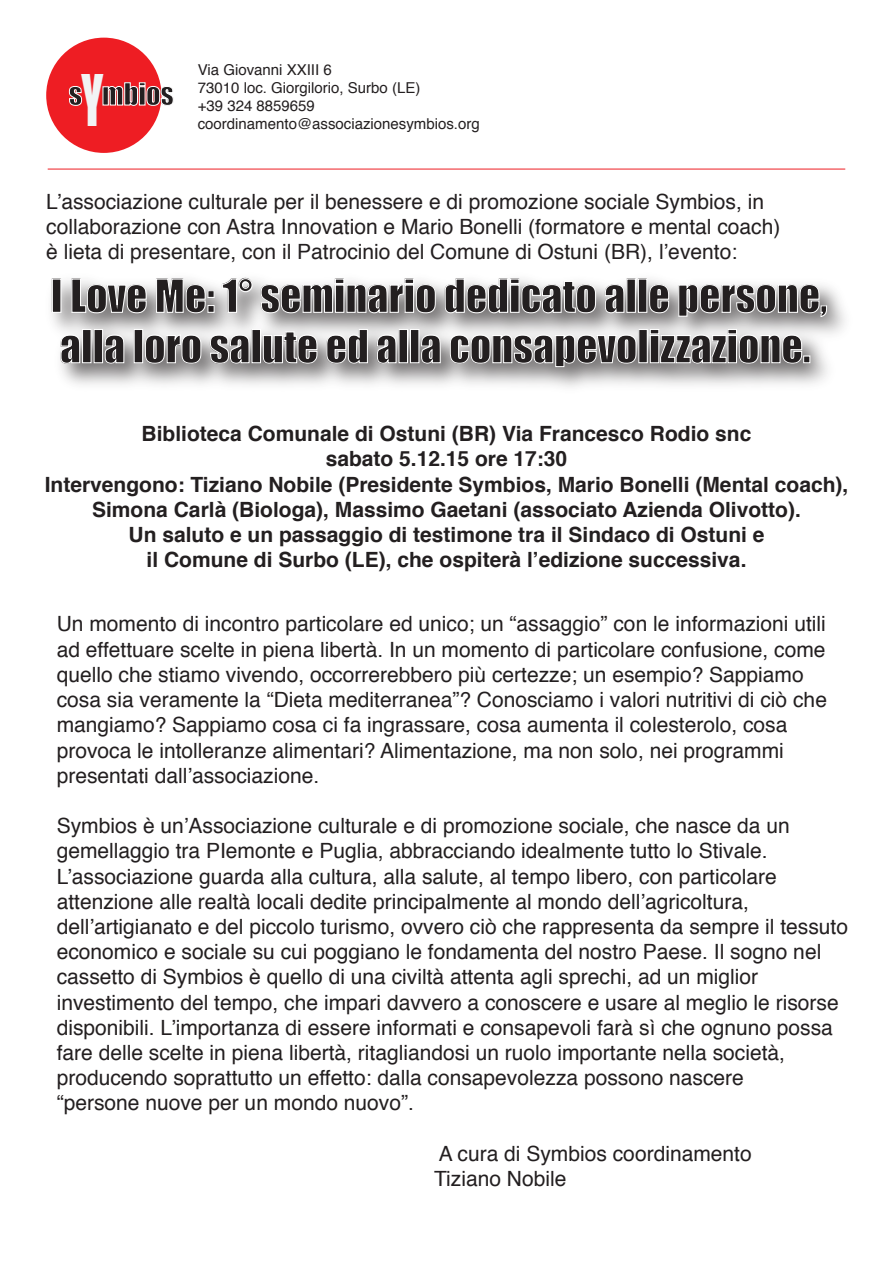
<style>
.page{position:relative;width:893px;height:1263px;background:#fff}
.page>*{position:absolute;margin:0;border:0;box-sizing:border-box;transform-origin:0 0}
.t1{font:65.25px "Impact";color:#f2f3f4;scale:.7 1}
.t2{font:42px/50.4px "Impact";color:#231f20}
.t3{font:28.2px "Impact";color:#231f20}
.t4{font:21px/25.2px "Helvetica";color:#231f20}
.t5{font:700 21px/25.2px "Helvetica";color:#231f20;text-align:center}
.t6{font:15px/18px "Helvetica";color:#231f20}
</style>
<div class="page">
<div style="left:46px;top:38px;width:115px;height:115px;background:#ee1d23;border-radius:50%"></div>
<svg style="left:69px;top:86px;width:13px;height:20px"></svg>
<svg style="left:102px;top:82px;width:60px;height:24px"></svg>
<hr style="left:48px;top:169px;width:797px;height:1px;background:#ee1d23">
<img style="left:52px;top:279px;width:793px;height:108px">
<div style="left:52px;top:279px;width:9px;height:34px;border:1px solid #fff"></div>
<svg style="left:71px;top:279px;width:76px;height:35px"></svg>
<svg style="left:156px;top:279px;width:59px;height:35px"></svg>
<svg style="left:222px;top:279px;width:31px;height:34px"></svg>
<svg style="left:260px;top:279px;width:176px;height:35px"></svg>
<svg style="left:444px;top:279px;width:152px;height:35px"></svg>
<svg style="left:605px;top:284px;width:20px;height:30px"></svg>
<div style="left:626px;top:279px;width:10px;height:34px;border:1px solid #fff"></div>
<div style="left:638px;top:279px;width:9px;height:34px;border:1px solid #fff"></div>
<svg style="left:649px;top:284px;width:20px;height:30px"></svg>
<svg style="left:678px;top:284px;width:149px;height:33px"></svg>
<svg style="left:60px;top:334px;width:20px;height:30px"></svg>
<div style="left:82px;top:329px;width:9px;height:34px;border:1px solid #fff"></div>
<div style="left:94px;top:329px;width:9px;height:34px;border:1px solid #fff"></div>
<svg style="left:104px;top:334px;width:21px;height:30px"></svg>
<div style="left:134px;top:329px;width:9px;height:34px;border:1px solid #fff"></div>
<svg style="left:145px;top:334px;width:57px;height:30px"></svg>
<svg style="left:210px;top:334px;width:40px;height:30px"></svg>
<div style="left:252px;top:329px;width:9px;height:34px;border:1px solid #fff"></div>
<svg style="left:263px;top:331px;width:55px;height:33px"></svg>
<svg style="left:326px;top:329px;width:42px;height:35px"></svg>
<svg style="left:377px;top:334px;width:20px;height:30px"></svg>
<div style="left:399px;top:329px;width:9px;height:34px;border:1px solid #fff"></div>
<div style="left:410px;top:329px;width:9px;height:34px;border:1px solid #fff"></div>
<svg style="left:421px;top:334px;width:20px;height:30px"></svg>
<svg style="left:450px;top:334px;width:187px;height:33px"></svg>
<div style="left:638px;top:329px;width:10px;height:34px;border:1px solid #fff"></div>
<svg style="left:650px;top:329px;width:152px;height:35px"></svg>
<div style="left:803px;top:356px;width:7px;height:7px;border:1px solid #fff"></div>
<h1 class="t1" style="left:81px;top:49px;width:33px">Y</h1>
<h3 class="t3" style="left:69px;top:72px;width:106px">s mbios</h3>
<p class="t6" style="left:198px;top:61px;width:283px">Via Giovanni XXIII 6<br>73010 loc. Giorgilorio, Surbo (LE)<br>+39 324 8859659 coordinamento@associazionesymbios.org</p>
<p class="t4" style="left:46px;top:189px;width:736px">L’associazione culturale per il benessere e di promozione sociale Symbios, in collaborazione con Astra Innovation e Mario Bonelli (formatore e mental coach) è lieta di presentare, con il Patrocinio del Comune di Ostuni (BR), l’evento:</p>
<h2 class="t2" style="left:51px;top:270px;width:778px">I Love Me: 1° seminario dedicato alle persone, alla loro salute ed alla consapevolizzazione.</h2>
<p class="t5" style="left:45px;top:421px;width:805px">Biblioteca Comunale di Ostuni (BR) Via Francesco Rodio snc<br>sabato 5.12.15 ore 17:30<br>Intervengono: Tiziano Nobile (Presidente Symbios, Mario Bonelli (Mental coach), Simona Carlà (Biologa), Massimo Gaetani (associato Azienda Olivotto).<br>Un saluto e un passaggio di testimone tra il Sindaco di Ostuni e<br>il Comune di Surbo (LE), che ospiterà l’edizione successiva.</p>
<p class="t4" style="left:57px;top:612px;width:772px">Un momento di incontro particolare ed unico; un “assaggio” con le informazioni utili ad effettuare scelte in piena libertà. In un momento di particolare confusione, come quello che stiamo vivendo, occorrerebbero più certezze; un esempio? Sappiamo cosa sia veramente la “Dieta mediterranea”? Conosciamo i valori nutritivi di ciò che mangiamo? Sappiamo cosa ci fa ingrassare, cosa aumenta il colesterolo, cosa provoca le intolleranze alimentari? Alimentazione, ma non solo, nei programmi presentati dall’associazione.</p>
<p class="t4" style="left:57px;top:814px;width:793px">Symbios è un’Associazione culturale e di promozione sociale, che nasce da un gemellaggio tra PIemonte e Puglia, abbracciando idealmente tutto lo Stivale.<br>L’associazione guarda alla cultura, alla salute, al tempo libero, con particolare attenzione alle realtà locali dedite principalmente al mondo dell’agricoltura, dell’artigianato e del piccolo turismo, ovvero ciò che rappresenta da sempre il tessuto economico e sociale su cui poggiano le fondamenta del nostro Paese. Il sogno nel cassetto di Symbios è quello di una civiltà attenta agli sprechi, ad un miglior investimento del tempo, che impari davvero a conoscere e usare al meglio le risorse disponibili. L’importanza di essere informati e consapevoli farà sì che ognuno possa fare delle scelte in piena libertà, ritagliandosi un ruolo importante nella società, producendo soprattutto un effetto: dalla consapevolezza possono nascere<br>“persone nuove per un mondo nuovo”.</p>
<p class="t4" style="left:434px;top:1141px;width:319px">A cura di Symbios coordinamento<br>Tiziano Nobile</p>
</div>
